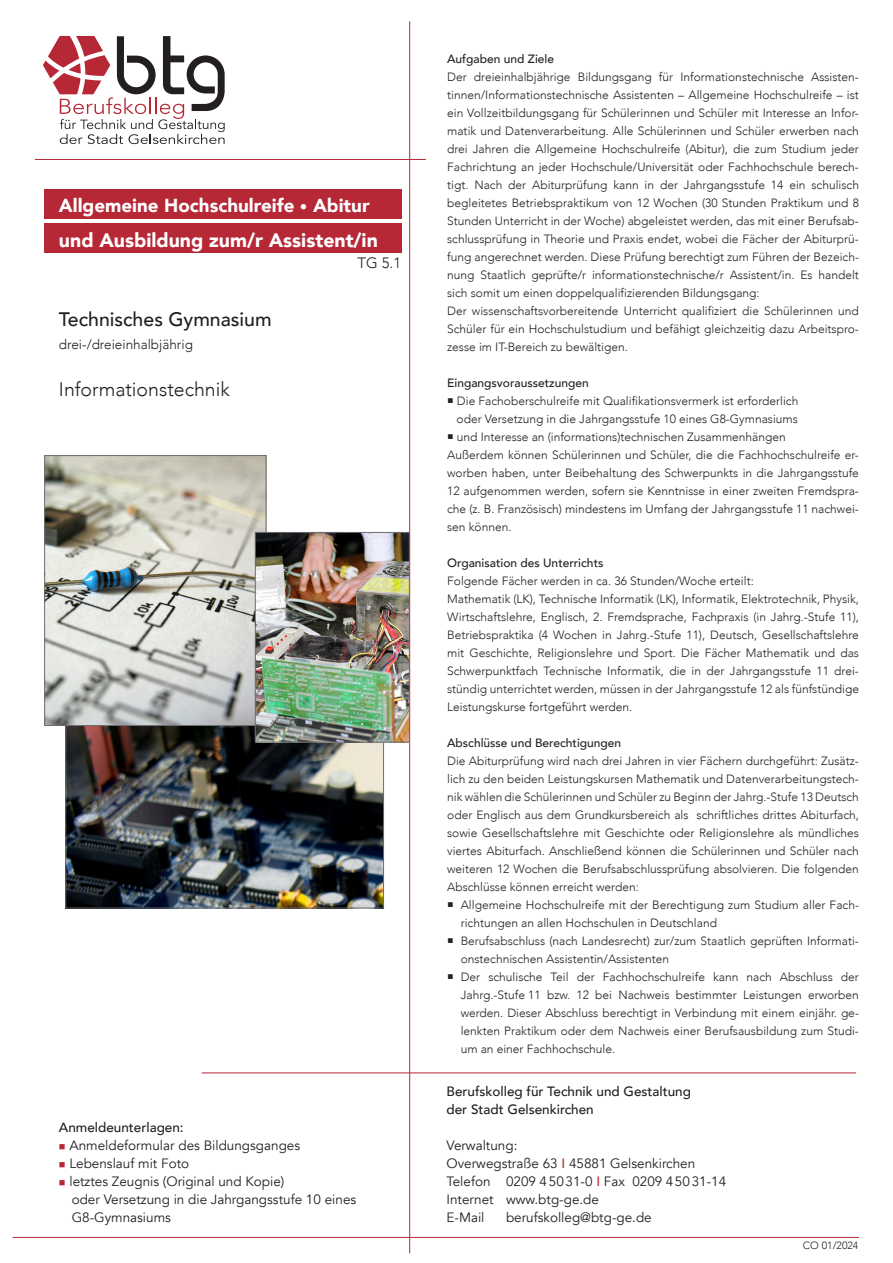
<style>
.page{position:relative;width:893px;height:1263px;background:#fff}
.page>*{position:absolute;margin:0;border:0;box-sizing:border-box;transform-origin:0 0}
.t1{font:900 19.5px "Avenir";color:#fff}
.t2{font:500 19.5px "Avenir";color:#231f20}
.t3{font:300 19.5px "Avenir";color:#231f20}
.t4{font:900 18.75px "Avenir";color:#fff}
.t5{font:300 15px "Avenir";color:#231f20}
.t6{font:13.5px/18px "Avenir";color:#231f20}
.t7{font:500 13.5px/18px "Avenir";color:#231f20}
.t8{font:300 13.5px "Avenir";color:#231f20}
.t9{font:300 12px/18px "Avenir";color:#231f20}
.t10{font:500 12px "Avenir";color:#231f20}
.t11{font:300 10.5px "Avenir";color:#231f20}
.s1{font-size:15px}
.s2{color:#b72837}
.s3{font-weight:500;color:#b72837}
</style>
<div class="page">
<hr style="left:35px;top:159px;width:391px;height:1px;background:#b72837">
<div style="left:44px;top:189px;width:357px;height:30px;background:#b72837"></div>
<hr style="left:409px;top:21px;width:1px;height:1232px;background:#b72837">
<hr style="left:202px;top:1073px;width:654px;height:1px;background:#b72837">
<hr style="left:13px;top:1237px;width:846px;height:1px;background:#b72837">
<svg style="left:43px;top:36px;width:182px;height:108px"></svg>
<div style="left:44px;top:223px;width:357px;height:30px;background:#b72837"></div>
<img style="left:67px;top:726px;width:315px;height:180px">
<img style="left:46px;top:457px;width:218px;height:267px">
<div style="left:44px;top:455px;width:222px;height:271px;border:1px solid #6c6d70"></div>
<img style="left:257px;top:534px;width:151px;height:206px">
<div style="left:255px;top:532px;width:155px;height:210px;border:1px solid #6c6d70"></div>
<h2 class="t4" style="left:59px;top:190px;width:312px">Allgemeine Hochschulreife <span class="s1">•</span> Abitur</h2>
<h1 class="t1" style="left:59px;top:223px;width:320px">und Ausbildung zum/r Assistent/in</h1>
<h1 class="t2" style="left:59px;top:302px;width:214px">Technisches Gymnasium</h1>
<p class="t8" style="left:59px;top:336px;width:135px">drei-/dreieinhalbjährig</p>
<h1 class="t3" style="left:59px;top:378px;width:172px">Informationstechnik</h1>
<p class="t5" style="left:358px;top:254px;width:45px">TG 5.1</p>
<p class="t7" style="left:59px;top:1117px;width:126px">Anmeldeunterlagen:</p>
<p class="t6" style="left:59px;top:1136px;width:243px"><span class="s2">■</span> Anmeldeformular des Bildungsganges</p>
<p class="t6" style="left:59px;top:1154px;width:132px"><span class="s2">■</span> Lebenslauf mit Foto</p>
<p class="t6" style="left:72px;top:1172px;width:286px;text-indent:-13px"><span class="s2">■</span> letztes Zeugnis (Original und Kopie)<br>oder Versetzung in die Jahrgangsstufe 10 eines<br>G8-Gymnasiums</p>
<p class="t10" style="left:447px;top:48px;width:108px">Aufgaben und Ziele</p>
<p class="t9" style="left:447px;top:68px;width:413px">Der dreieinhalbjährige Bildungsgang für Informationstechnische Assisten&shy;tinnen/Informationstechnische Assistenten – Allgemeine Hochschulreife – ist ein Vollzeitbildungsgang für Schülerinnen und Schüler mit Interesse an Infor&shy;matik und Datenverarbeitung. Alle Schülerinnen und Schüler erwerben nach drei Jahren die Allgemeine Hochschulreife (Abitur), die zum Studium jeder Fachrichtung an jeder Hochschule/Universität oder Fachhochschule berech&shy;tigt. Nach der Abiturprüfung kann in der Jahrgangsstufe 14 ein schulisch begleitetes Betriebspraktikum von 12 Wochen (30 Stunden Praktikum und 8<br>Stunden Unterricht in der Woche) abgeleistet werden, das mit einer Berufsab&shy;schlussprüfung in Theorie und Praxis endet, wobei die Fächer der Abiturprü&shy;fung angerechnet werden. Diese Prüfung berechtigt zum Führen der Bezeich&shy;nung Staatlich geprüfte/r informationstechnische/r Assistent/in. Es handelt sich somit um einen doppelqualifizierenden Bildungsgang:<br>Der wissenschaftsvorbereitende Unterricht qualifiziert die Schülerinnen und Schüler für ein Hochschulstudium und befähigt gleichzeitig dazu Arbeitspro&shy;zesse im IT-Bereich zu bewältigen.</p>
<p class="t10" style="left:447px;top:372px;width:143px">Eingangsvoraussetzungen</p>
<p class="t9" style="left:447px;top:392px;width:353px;text-align:right">○ Die Fachoberschulreife mit Qualifikationsvermerk ist erforderlich oder Versetzung in die Jahrgangsstufe 10 eines G8-Gymnasiums</p>
<p class="t9" style="left:447px;top:428px;width:413px">○ und Interesse an (informations)technischen Zusammenhängen<br>Außerdem können Schülerinnen und Schüler, die die Fachhochschulreife er&shy;worben haben, unter Beibehaltung des Schwerpunkts in die Jahrgangsstufe 12 aufgenommen werden, sofern sie Kenntnisse in einer zweiten Fremdspra&shy;che (z. B. Französisch) mindestens im Umfang der Jahrgangsstufe 11 nachwei&shy;sen können.</p>
<p class="t10" style="left:447px;top:552px;width:158px">Organisation des Unterrichts</p>
<p class="t9" style="left:447px;top:572px;width:413px">Folgende Fächer werden in ca. 36 Stunden/Woche erteilt:<br>Mathematik (LK), Technische Informatik (LK), Informatik, Elektrotechnik, Physik, Wirtschaftslehre, Englisch, 2. Fremdsprache, Fachpraxis (in Jahrg.-Stufe 11), Betriebspraktika (4 Wochen in Jahrg.-Stufe 11), Deutsch, Gesellschaftslehre mit Geschichte, Religionslehre und Sport. Die Fächer Mathematik und das Schwerpunktfach Technische Informatik, die in der Jahrgangsstufe 11 drei&shy;stündig unterrichtet werden, müssen in der Jahrgangsstufe 12 als fünfstündige Leistungskurse fortgeführt werden.</p>
<p class="t10" style="left:447px;top:732px;width:176px">Abschlüsse und Berechtigungen</p>
<p class="t9" style="left:447px;top:752px;width:413px;text-align:justify">Die Abiturprüfung wird nach drei Jahren in vier Fächern durchgeführt: Zusätz&shy;lich zu den beiden Leistungskursen Mathematik und Datenverarbeitungstech&shy;nik wählen die Schülerinnen und Schüler zu Beginn der Jahrg.-Stufe 13 Deutsch oder Englisch aus dem Grundkursbereich als schriftliches drittes Abiturfach, sowie Gesellschaftslehre mit Geschichte oder Religionslehre als mündliches viertes Abiturfach. Anschließend können die Schülerinnen und Schüler nach weiteren 12 Wochen die Berufsabschlussprüfung absolvieren. Die folgenden Abschlüsse können erreicht werden:</p>
<p class="t9" style="left:461px;top:896px;width:400px;text-indent:-14px">○ Allgemeine Hochschulreife mit der Berechtigung zum Studium aller Fach&shy;richtungen an allen Hochschulen in Deutschland</p>
<p class="t9" style="left:461px;top:932px;width:400px;text-indent:-14px">○ Berufsabschluss (nach Landesrecht) zur/zum Staatlich geprüften Informati&shy;onstechnischen Assistentin/Assistenten</p>
<p class="t9" style="left:461px;top:968px;width:400px;text-align:justify;text-indent:-14px">○ Der schulische Teil der Fachhochschulreife kann nach Abschluss der Jahrg.‑Stufe 11 bzw. 12 bei Nachweis bestimmter Leistungen erworben werden. Dieser Abschluss berechtigt in Verbindung mit einem einjähr. ge&shy;lenkten Praktikum oder dem Nachweis einer Berufsausbildung zum Studi&shy;um an einer Fachhochschule.</p>
<p class="t7" style="left:446px;top:1081px;width:246px">Berufskolleg für Technik und Gestaltung der Stadt Gelsenkirchen</p>
<p class="t6" style="left:446px;top:1136px;width:281px">Verwaltung:<br>Overwegstraße 63 <span class="s3">I</span> 45881 Gelsenkirchen<br>Telefon 0209 4 5031-0 <span class="s3">I</span> Fax 0209 45031-14<br>Internet www.btg-ge.de<br>E-Mail</p>
<p class="t6" style="left:506px;top:1208px;width:147px">berufskolleg@btg-ge.de</p>
<p class="t11" style="left:803px;top:1239px;width:57px">CO 01/2024</p>
</div>
